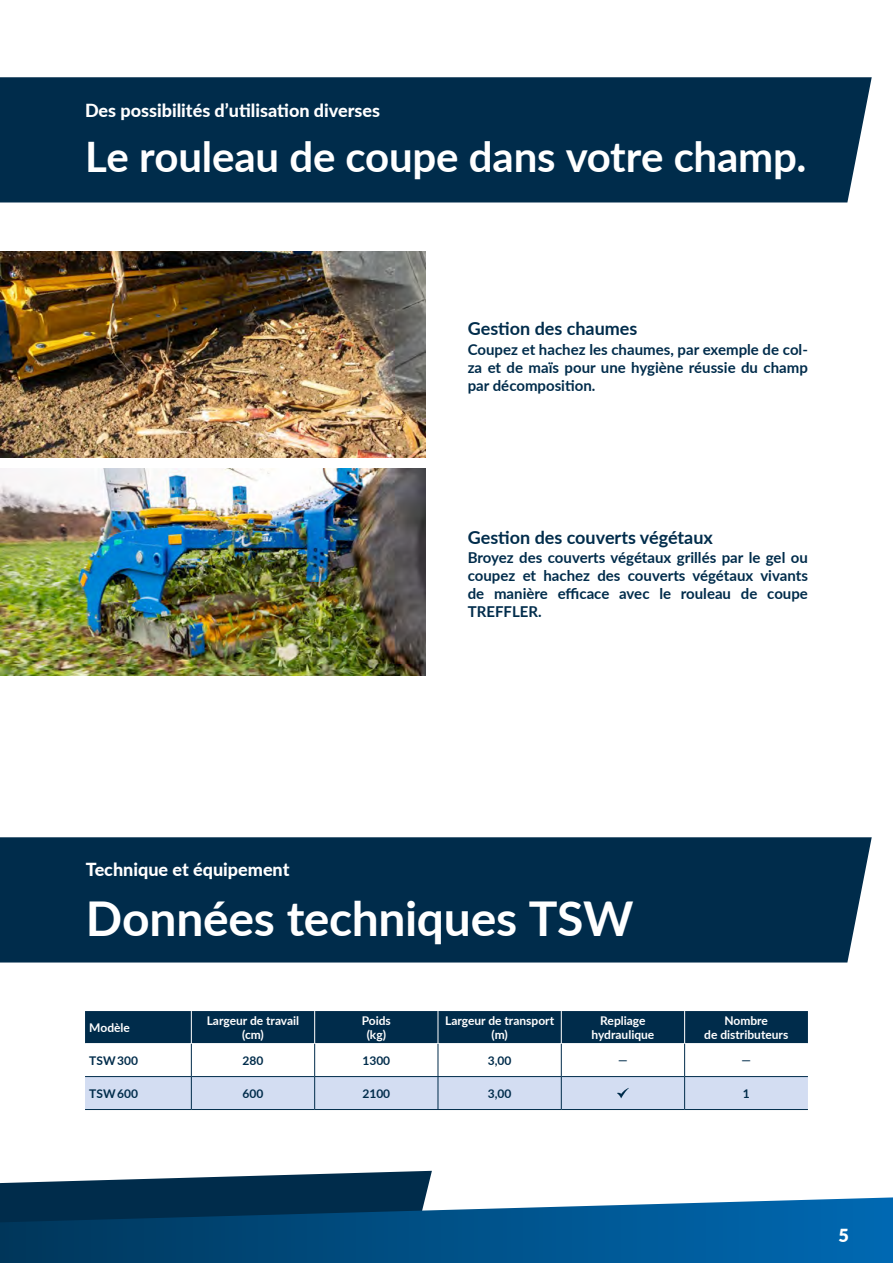
<style>
.page{position:relative;width:893px;height:1263px;background:#fff}
.page>*{position:absolute;margin:0;border:0;box-sizing:border-box;transform-origin:0 0}
.t1{font:700 48px "Lato";letter-spacing:-.005em;color:#fff}
.t2{font:700 42px "Lato";letter-spacing:-.005em;color:#fff}
.t3{font:800 18px "Lato";color:#fff}
.t4{font:700 18px "Lato";color:#002c4b}
.t5{font:900 18px "Lato";color:#fff}
.t6{font:700 15px/18px "Lato";color:#002c4b;text-align:justify}
.t7{font:700 12px/14.4px "Lato";color:#fff;text-align:center}
.t8{font:700 12px "Lato";color:#002c4b}
.t9{font:500 12px "Lato";color:#002c4b}
</style>
<div class="page">
<img style="left:0;top:251px;width:425px;height:207px">
<img style="left:0;top:468px;width:425px;height:207px">
<svg style="left:0;top:1171px;width:432px;height:26px"></svg>
<svg style="left:0;top:1197px;width:893px;height:66px;background:#0e5687"></svg>
<div style="left:85px;top:1011px;width:723px;height:32px;background:#002c4b"></div>
<hr style="left:85px;top:1109px;width:106px;height:1px;background:#002c4b">
<hr style="left:191px;top:1109px;width:124px;height:1px;background:#002c4b">
<hr style="left:315px;top:1109px;width:123px;height:1px;background:#002c4b">
<hr style="left:438px;top:1109px;width:123px;height:1px;background:#002c4b">
<hr style="left:561px;top:1109px;width:124px;height:1px;background:#002c4b">
<hr style="left:685px;top:1109px;width:123px;height:1px;background:#002c4b">
<hr style="left:191px;top:1044px;width:1px;height:32px;background:#002c4b">
<hr style="left:314px;top:1044px;width:1px;height:32px;background:#002c4b">
<hr style="left:438px;top:1044px;width:1px;height:32px;background:#002c4b">
<hr style="left:561px;top:1044px;width:1px;height:32px;background:#002c4b">
<hr style="left:191px;top:1011px;width:1px;height:32px;background:#fff">
<hr style="left:314px;top:1011px;width:1px;height:32px;background:#fff">
<hr style="left:438px;top:1011px;width:1px;height:32px;background:#fff">
<hr style="left:561px;top:1011px;width:1px;height:32px;background:#fff">
<hr style="left:684px;top:1011px;width:1px;height:32px;background:#fff">
<hr style="left:684px;top:1044px;width:1px;height:32px;background:#002c4b">
<svg style="left:85px;top:1076px;width:723px;height:33px;background:#cad6eb"></svg>
<div style="left:0;top:837px;width:872px;height:125px;background:#002c4b"></div>
<div style="left:0;top:77px;width:872px;height:125px;background:#002c4b"></div>
<p class="t3" style="left:85px;top:97px;width:297px">Des possibilités d’utilisation diverses</p>
<h2 class="t2" style="left:85px;top:125px;width:723px">Le rouleau de coupe dans votre champ.</h2>
<p class="t4" style="left:468px;top:315px;width:171px">Gestion des chaumes</p>
<p class="t6" style="left:468px;top:340px;width:342px">Coupez et hachez les chaumes, par exemple de col&shy;za et de maïs pour une hygiène réussie du champ par décomposition.</p>
<p class="t4" style="left:468px;top:524px;width:247px">Gestion des couverts végétaux</p>
<p class="t6" style="left:468px;top:548px;width:342px">Broyez des couverts végétaux grillés par le gel ou coupez et hachez des couverts végétaux vivants de manière efficace avec le rouleau de coupe TREFFLER.</p>
<p class="t3" style="left:86px;top:856px;width:205px">Technique et équipement</p>
<h1 class="t1" style="left:86px;top:883px;width:549px">Données techniques TSW</h1>
<p class="t7" style="left:89px;top:1020px;width:42px">Modèle</p>
<p class="t7" style="left:207px;top:1013px;width:94px">Largeur de travail (cm)</p>
<p class="t7" style="left:362px;top:1013px;width:31px">Poids (kg)</p>
<p class="t7" style="left:445px;top:1013px;width:111px">Largeur de transport (m)</p>
<p class="t7" style="left:592px;top:1013px;width:64px">Repliage hydraulique</p>
<p class="t7" style="left:704px;top:1013px;width:86px">Nombre<br>de distributeurs</p>
<p class="t8" style="left:89px;top:1052px;width:50px">TSW 300</p>
<p class="t8" style="left:243px;top:1052px;width:22px">280</p>
<p class="t8" style="left:362px;top:1052px;width:29px">1300</p>
<p class="t8" style="left:488px;top:1052px;width:25px">3,00</p>
<p class="t9" style="left:618px;top:1052px;width:11px">—</p>
<p class="t9" style="left:741px;top:1052px;width:11px">—</p>
<p class="t8" style="left:89px;top:1085px;width:50px">TSW 600</p>
<p class="t8" style="left:243px;top:1085px;width:22px">600</p>
<p class="t8" style="left:362px;top:1085px;width:29px">2100</p>
<p class="t8" style="left:488px;top:1085px;width:25px">3,00</p>
<p class="t8" style="left:743px;top:1085px;width:8px">1</p>
<p class="t5" style="left:838px;top:1221px;width:12px">5</p>
</div>
